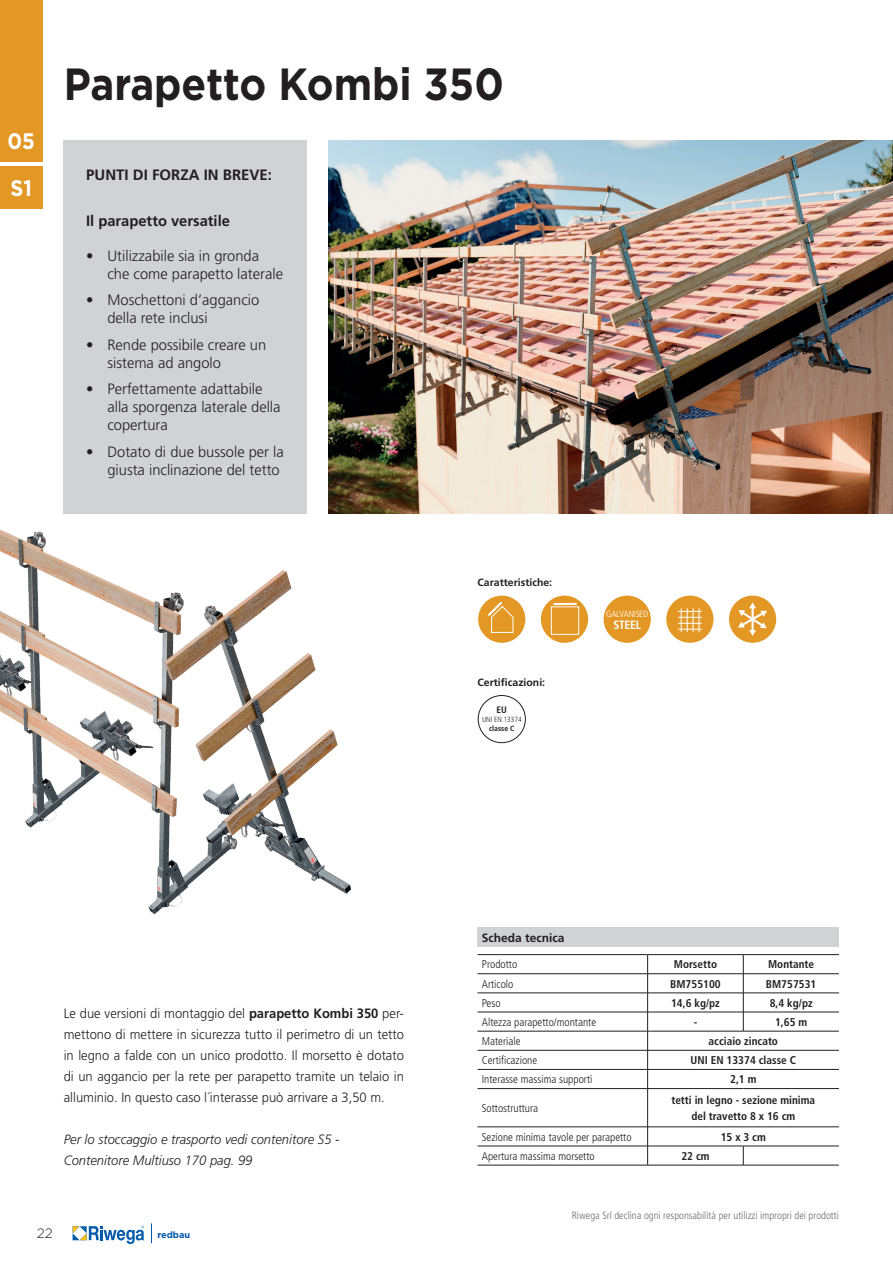
<style>
.page{position:relative;width:893px;height:1263px;background:#fff}
.page>*{position:absolute;margin:0;border:0;box-sizing:border-box;transform-origin:0 0}
.t1{font:700 45px "Gotham";color:#231f20;scale:.9 1}
.t2{font:700 22.5px "Gotham";color:#fff;scale:.9 1}
.t3{font:300 15px/18px "Frutiger";color:#231f20}
.t4{font:700 15px "Frutiger";color:#231f20}
.t5{font:300 13.5px/21px "Frutiger";color:#231f20;text-align:justify;scale:.96 1}
.t6{font:italic 300 13.5px/21px "Frutiger";color:#231f20;scale:.96 1}
.t7{font:300 13.5px "Gotham";color:#231f20}
.t8{font:700 12px "Frutiger";color:#231f20}
.t9{font:700 condensed 12px "Frutiger";letter-spacing:-.025em;color:#fff}
.t10{font:300 condensed 11.25px "Frutiger";color:#231f20}
.t11{font:700 condensed 11.25px/15.8px "Frutiger";color:#231f20;text-align:center}
.t12{font:300 condensed 10.5px "Frutiger";color:#6c6d70}
.t13{font:700 10.5px "Frutiger";color:#231f20}
.t14{font:700 condensed 9.3px "Frutiger";color:#231f20}
.t15{font:700 9.15px "Gotham";color:#0157a8}
.t16{font:300 condensed 9px "Frutiger";letter-spacing:-.025em;color:#fff}
.t17{font:300 condensed 7.5px "Frutiger";color:#231f20}
.t18{font:700 7.5px "Frutiger";color:#231f20;scale:.94 1}
.s1{font-weight:700}
</style>
<div class="page">
<div style="left:0;top:0;width:43px;height:162px;background:#e39724"></div>
<div style="left:0;top:166px;width:43px;height:42px;background:#e39724"></div>
<svg style="left:73px;top:1226px;width:71px;height:18px"></svg>
<svg style="left:151px;top:1223px;width:1px;height:20px"></svg>
<div style="left:64px;top:140px;width:243px;height:373px;background:#d1d2d4"></div>
<div style="left:478px;top:596px;width:47px;height:47px;background:#e39724;border-radius:50%"></div>
<svg style="left:485px;top:599px;width:28px;height:34px"></svg>
<div style="left:541px;top:596px;width:47px;height:47px;background:#e39724;border-radius:50%"></div>
<hr style="left:554px;top:603px;width:23px;height:2px;background:#fff">
<div style="left:551px;top:607px;width:28px;height:28px;border:1px solid #fff"></div>
<div style="left:666px;top:596px;width:47px;height:47px;background:#e39724;border-radius:50%"></div>
<svg style="left:678px;top:608px;width:24px;height:24px"></svg>
<div style="left:604px;top:596px;width:47px;height:47px;background:#e39724;border-radius:50%"></div>
<div style="left:729px;top:596px;width:47px;height:47px;background:#e39724;border-radius:50%"></div>
<svg style="left:738px;top:602px;width:29px;height:34px"></svg>
<div style="left:478px;top:695px;width:48px;height:48px;border:1px solid #231f20;border-radius:50%"></div>
<img style="left:0;top:529px;width:352px;height:386px">
<img style="left:328px;top:140px;width:565px;height:373px">
<div style="left:477px;top:928px;width:362px;height:19px;background:#d1d2d4"></div>
<hr style="left:477px;top:954px;width:171px;height:1px;background:#231f20">
<hr style="left:648px;top:954px;width:95px;height:1px;background:#231f20">
<hr style="left:743px;top:954px;width:96px;height:1px;background:#231f20">
<hr style="left:477px;top:973px;width:171px;height:1px;background:#231f20">
<hr style="left:648px;top:973px;width:95px;height:1px;background:#231f20">
<hr style="left:743px;top:973px;width:96px;height:1px;background:#231f20">
<hr style="left:477px;top:993px;width:171px;height:1px;background:#231f20">
<hr style="left:648px;top:993px;width:95px;height:1px;background:#231f20">
<hr style="left:743px;top:993px;width:96px;height:1px;background:#231f20">
<hr style="left:477px;top:1012px;width:171px;height:1px;background:#231f20">
<hr style="left:648px;top:1012px;width:95px;height:1px;background:#231f20">
<hr style="left:743px;top:1012px;width:96px;height:1px;background:#231f20">
<hr style="left:477px;top:1031px;width:171px;height:1px;background:#231f20">
<hr style="left:648px;top:1031px;width:95px;height:1px;background:#231f20">
<hr style="left:743px;top:1031px;width:96px;height:1px;background:#231f20">
<hr style="left:477px;top:1050px;width:171px;height:1px;background:#231f20">
<hr style="left:648px;top:1050px;width:95px;height:1px;background:#231f20">
<hr style="left:743px;top:1050px;width:96px;height:1px;background:#231f20">
<hr style="left:477px;top:1069px;width:171px;height:1px;background:#231f20">
<hr style="left:648px;top:1069px;width:95px;height:1px;background:#231f20">
<svg style="left:647px;top:955px;width:1px;height:133px"></svg>
<hr style="left:743px;top:1069px;width:96px;height:1px;background:#231f20">
<hr style="left:477px;top:1088px;width:171px;height:1px;background:#231f20">
<hr style="left:648px;top:1088px;width:95px;height:1px;background:#231f20">
<hr style="left:647px;top:1089px;width:1px;height:38px;background:#231f20">
<hr style="left:743px;top:1088px;width:96px;height:1px;background:#231f20">
<hr style="left:477px;top:1126px;width:171px;height:1px;background:#231f20">
<hr style="left:648px;top:1126px;width:95px;height:1px;background:#231f20">
<hr style="left:743px;top:1126px;width:96px;height:1px;background:#231f20">
<hr style="left:477px;top:1146px;width:171px;height:1px;background:#231f20">
<hr style="left:648px;top:1146px;width:95px;height:1px;background:#231f20">
<svg style="left:647px;top:1127px;width:1px;height:38px"></svg>
<hr style="left:743px;top:1146px;width:96px;height:1px;background:#231f20">
<hr style="left:477px;top:1165px;width:171px;height:1px;background:#231f20">
<hr style="left:648px;top:1165px;width:95px;height:1px;background:#231f20">
<hr style="left:743px;top:1165px;width:96px;height:1px;background:#231f20">
<svg style="left:743px;top:955px;width:1px;height:76px"></svg>
<svg style="left:743px;top:1146px;width:1px;height:19px"></svg>
<h2 class="t2" style="left:7px;top:126px;width:32px">05</h2>
<h2 class="t2" style="left:11px;top:173px;width:25px">S1</h2>
<h1 class="t1" style="left:64px;top:54px;width:491px">Parapetto Kombi 350</h1>
<p class="t4" style="left:86px;top:166px;width:187px">PUNTI DI FORZA IN BREVE:</p>
<p class="t4" style="left:86px;top:212px;width:145px">Il parapetto versatile</p>
<p class="t3" style="left:107px;top:247px;width:177px;text-indent:-21px">• Utilizzabile sia in gronda che come parapetto laterale</p>
<p class="t3" style="left:107px;top:291px;width:153px;text-indent:-21px">• Moschettoni d’aggancio della rete inclusi</p>
<p class="t3" style="left:107px;top:336px;width:160px;text-indent:-21px">• Rende possibile creare un sistema ad angolo</p>
<p class="t3" style="left:107px;top:380px;width:175px;text-indent:-21px">• Perfettamente adattabile alla sporgenza laterale della copertura</p>
<p class="t3" style="left:86px;top:443px;width:199px;text-align:right">• Dotato di due bussole per la giusta inclinazione del tetto</p>
<p class="t13" style="left:477px;top:577px;width:76px">Caratteristiche:</p>
<p class="t13" style="left:477px;top:676px;width:69px">Certificazioni:</p>
<p class="t14" style="left:497px;top:705px;width:12px">EU</p>
<p class="t17" style="left:482px;top:715px;width:41px">UNI EN 13374</p>
<p class="t18" style="left:489px;top:724px;width:28px">classe C</p>
<p class="t16" style="left:606px;top:609px;width:43px">GALVANISED</p>
<p class="t9" style="left:613px;top:618px;width:29px">STEEL</p>
<p class="t5" style="left:64px;top:1003px;width:356px">Le due versioni di montaggio del <span class="s1">parapetto Kombi 350</span> per&shy;mettono di mettere in sicurezza tutto il perimetro di un tetto in legno a falde con un unico prodotto. Il morsetto è dotato di un aggancio per la rete per parapetto tramite un telaio in alluminio. In questo caso l´interasse può arrivare a 3,50 m.</p>
<p class="t6" style="left:64px;top:1129px;width:289px">Per lo stoccaggio e trasporto vedi contenitore S5 -<br>Contenitore Multiuso 170 pag. 99</p>
<p class="t8" style="left:482px;top:931px;width:84px">Scheda tecnica</p>
<p class="t10" style="left:482px;top:958px;width:37px">Prodotto</p>
<p class="t11" style="left:674px;top:957px;width:45px">Morsetto</p>
<p class="t11" style="left:768px;top:957px;width:48px">Montante</p>
<p class="t10" style="left:482px;top:977px;width:33px">Articolo</p>
<p class="t11" style="left:670px;top:976px;width:52px">BM755100</p>
<p class="t11" style="left:766px;top:976px;width:52px">BM757531</p>
<p class="t10" style="left:482px;top:996px;width:20px">Peso</p>
<p class="t11" style="left:671px;top:995px;width:50px">14,6 kg/pz</p>
<p class="t11" style="left:770px;top:995px;width:44px">8,4 kg/pz</p>
<p class="t10" style="left:482px;top:1015px;width:116px">Altezza parapetto/montante</p>
<p class="t11" style="left:694px;top:1014px;width:5px">-</p>
<p class="t11" style="left:775px;top:1014px;width:34px">1,65 m</p>
<p class="t10" style="left:482px;top:1035px;width:40px">Materiale</p>
<p class="t11" style="left:709px;top:1033px;width:71px">acciaio zincato</p>
<p class="t10" style="left:482px;top:1054px;width:57px">Certificazione</p>
<p class="t11" style="left:690px;top:1052px;width:107px">UNI EN 13374 classe C</p>
<p class="t10" style="left:482px;top:1073px;width:112px">Interasse massima supporti</p>
<p class="t11" style="left:730px;top:1071px;width:28px">2,1 m</p>
<p class="t10" style="left:482px;top:1102px;width:58px">Sottostruttura</p>
<p class="t11" style="left:671px;top:1092px;width:145px">tetti in legno - sezione minima del travetto 8 x 16 cm</p>
<p class="t10" style="left:482px;top:1130px;width:151px">Sezione minima tavole per parapetto</p>
<p class="t11" style="left:721px;top:1129px;width:47px">15 x 3 cm</p>
<p class="t10" style="left:482px;top:1149px;width:114px">Apertura massima morsetto</p>
<p class="t11" style="left:681px;top:1148px;width:30px">22 cm</p>
<p class="t12" style="left:572px;top:1209px;width:269px">Riwega Srl declina ogni responsabilità per utilizzi impropri dei prodotti</p>
<p class="t7" style="left:37px;top:1226px;width:17px">22</p>
<p class="t15" style="left:157px;top:1229px;width:34px">redbau</p>
</div>
